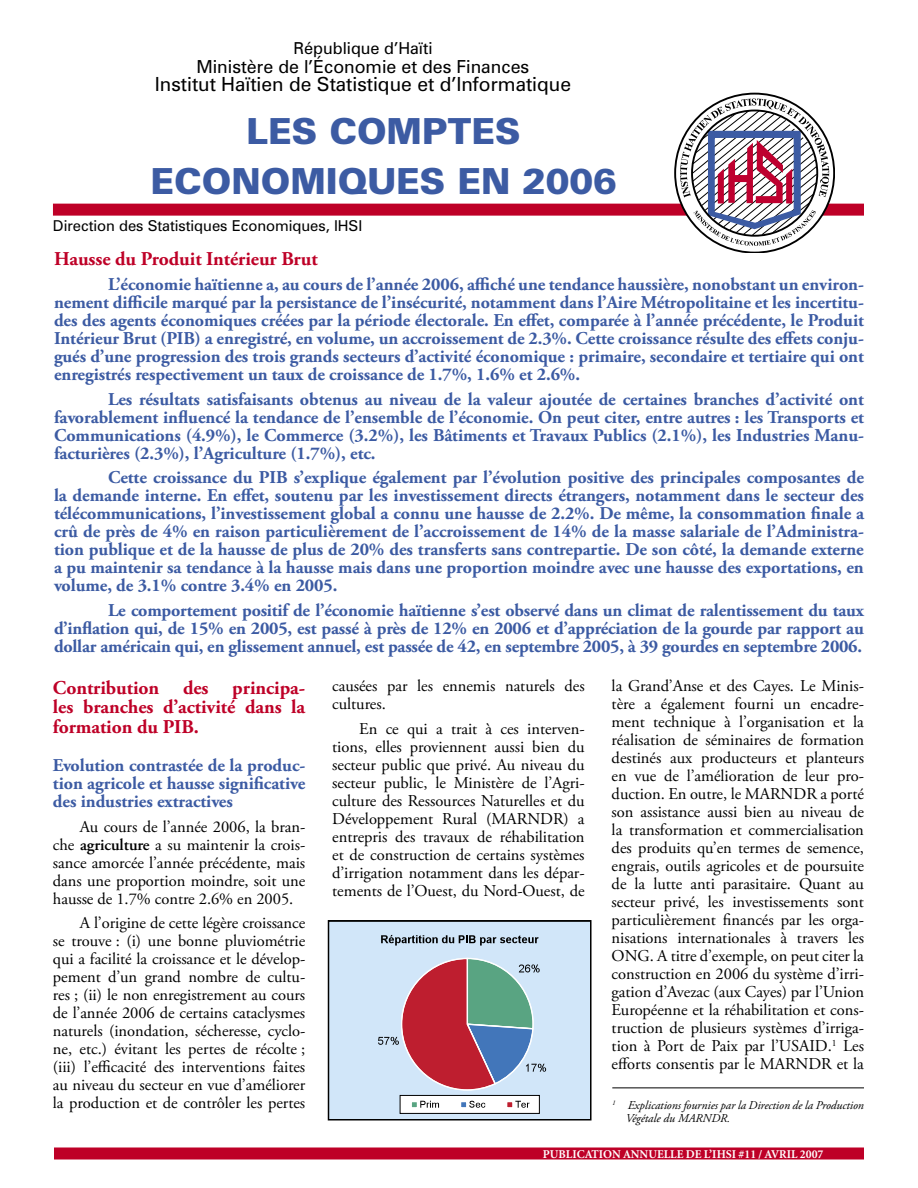
<style>
.page{position:relative;width:918px;height:1188px;background:#fff}
.page>*{position:absolute;margin:0;border:0;box-sizing:border-box;transform-origin:0 0}
.t1{font:900 36px "Zurich BT";color:#3c5ba3}
.titre_rouge{font:700 19.5px/19.5px "Adobe Garamond Pro";letter-spacing:-.005em;color:#be0027;text-align:justify}
.t2{font:19.5px "Zurich BT";color:#000}
.titre_bleu{font:700 18px/18px "Adobe Garamond Pro";letter-spacing:-.005em;color:#3c5ba3;text-align:justify}
.t3{font:18px "Zurich BT";color:#000}
.t4{font:16.5px/18px "Adobe Garamond Pro";letter-spacing:-.005em;color:#000;text-align:justify}
.t5{font:16.5px "Zurich BT";color:#000}
.Heading_1{font:15px "Zurich BT";letter-spacing:-.005em;color:#000}
.footnote_text{font:italic 12px/13.5px "Adobe Garamond Pro";letter-spacing:-.005em;color:#000}
.t6{font:700 12px "Minion";color:#fff}
.s1{font-weight:600}
</style>
<div class="page">
<div style="left:54px;top:1148px;width:810px;height:12px;background:#be0027"></div>
<div style="left:53px;top:204px;width:811px;height:12px;background:#be0027"></div>
<svg style="left:674px;top:93px;width:160px;height:160px"></svg>
<svg style="left:331px;top:923px;width:258px;height:195px;background:#bebbcb"></svg>
<div style="left:328px;top:920px;width:264px;height:201px;border:2px solid #000"></div>
<hr style="left:612px;top:1088px;width:252px;height:1px;background:#000">
<p class="t5" style="left:293px;top:38px;width:141px">République d’Haïti</p>
<p class="t3" style="left:196px;top:55px;width:335px">Ministère de l’Économie et des Finances</p>
<p class="t2" style="left:155px;top:73px;width:418px">Institut Haïtien de Statistique et d’Informatique</p>
<p class="t1" style="left:247px;top:109px;width:276px">LES COMPTES</p>
<p class="t1" style="left:151px;top:159px;width:468px">ECONOMIQUES EN 2006</p>
<p class="Heading_1" style="left:53px;top:217px;width:311px">Direction des Statistiques Economiques, IHSI</p>
<p class="titre_rouge" style="left:54px;top:250px;width:265px">Hausse du Produit Intérieur Brut</p>
<p class="titre_bleu" style="left:54px;top:275px;width:812px;text-indent:54px">L’économie haïtienne a, au cours de l’année 2006, affiché une tendance haussière, nonobstant un environ&shy;nement difficile marqué par la persistance de l’insécurité, notamment dans l’Aire Métropolitaine et les incertitu&shy;des des agents économiques créées par la période électorale. En effet, comparée à l’année précédente, le Produit Intérieur Brut (PIB) a enregistré, en volume, un accroissement de 2.3%. Cette croissance résulte des effets conju&shy;gués d’une progression des trois grands secteurs d’activité économique : primaire, secondaire et tertiaire qui ont enregistrés respectivement un taux de croissance de 1.7%, 1.6% et 2.6%.</p>
<p class="titre_bleu" style="left:54px;top:390px;width:812px;text-indent:54px">Les résultats satisfaisants obtenus au niveau de la valeur ajoutée de certaines branches d’activité ont favorablement influencé la tendance de l’ensemble de l’économie. On peut citer, entre autres : les Transports et Communications (4.9%), le Commerce (3.2%), les Bâtiments et Travaux Publics (2.1%), les Industries Manu&shy;facturières (2.3%), l’Agriculture (1.7%), etc.</p>
<p class="titre_bleu" style="left:54px;top:469px;width:812px;text-indent:54px">Cette croissance du PIB s’explique également par l’évolution positive des principales composantes de la demande interne. En effet, soutenu par les investissement directs étrangers, notamment dans le secteur des télécommunications, l’investissement global a connu une hausse de 2.2%. De même, la consommation finale a crû de près de 4% en raison particulièrement de l’accroissement de 14% de la masse salariale de l’Administra&shy;tion publique et de la hausse de plus de 20% des transferts sans contrepartie. De son côté, la demande externe a pu maintenir sa tendance à la hausse mais dans une proportion moindre avec une hausse des exportations, en volume, de 3.1% contre 3.4% en 2005.</p>
<p class="titre_bleu" style="left:54px;top:602px;width:811px;text-indent:54px">Le comportement positif de l’économie haïtienne s’est observé dans un climat de ralentissement du taux d’inflation qui, de 15% en 2005, est passé à près de 12% en 2006 et d’appréciation de la gourde par rapport au dollar américain qui, en glissement annuel, est passée de 42, en septembre 2005, à 39 gourdes en septembre 2006.</p>
<p class="titre_rouge" style="left:53px;top:678px;width:254px">Contribution des principa&shy;les branches d’activité dans la formation du PIB.</p>
<p class="titre_bleu" style="left:53px;top:757px;width:254px">Evolution contrastée de la produc&shy;tion agricole et hausse significative des industries extractives</p>
<p class="t4" style="left:53px;top:818px;width:254px;text-indent:27px">Au cours de l’année 2006, la bran&shy;che <span class="s1">agriculture</span> a su maintenir la crois&shy;sance amorcée l’année précédente, mais dans une proportion moindre, soit une hausse de 1.7% contre 2.6% en 2005.</p>
<p class="t4" style="left:53px;top:915px;width:254px;text-indent:27px">A l’origine de cette légère croissance se trouve : (i) une bonne pluviométrie qui a facilité la croissance et le dévelop&shy;pement d’un grand nombre de cultu&shy;res ; (ii) le non enregistrement au cours de l’année 2006 de certains cataclysmes naturels (inondation, sécheresse, cyclo&shy;ne, etc.) évitant les pertes de récolte ; (iii) l’efficacité des interventions faites au niveau du secteur en vue d’améliorer la production et de contrôler les pertes</p>
<p class="t4" style="left:332px;top:678px;width:254px">causées par les ennemis naturels des cultures.</p>
<p class="t4" style="left:332px;top:721px;width:254px;text-indent:27px">En ce qui a trait à ces interven&shy;tions, elles proviennent aussi bien du secteur public que privé. Au niveau du secteur public, le Ministère de l’Agri&shy;culture des Ressources Naturelles et du Développement Rural (MARNDR) a entrepris des travaux de réhabilitation et de construction de certains systèmes d’irrigation notamment dans les dépar&shy;tements de l’Ouest, du Nord-Ouest, de</p>
<p class="t4" style="left:612px;top:678px;width:254px">la Grand’Anse et des Cayes. Le Minis&shy;tère a également fourni un encadre&shy;ment technique à l’organisation et la réalisation de séminaires de formation destinés aux producteurs et planteurs en vue de l’amélioration de leur pro&shy;duction. En outre, le MARNDR a porté son assistance aussi bien au niveau de la transformation et commercialisation des produits qu’en termes de semence, engrais, outils agricoles et de poursuite de la lutte anti parasitaire. Quant au secteur privé, les investissements sont particulièrement financés par les orga&shy;nisations internationales à travers les ONG. A titre d’exemple, on peut citer la construction en 2006 du système d’irri&shy;gation d’Avezac (aux Cayes) par l’Union Européenne et la réhabilitation et cons&shy;truction de plusieurs systèmes d’irriga&shy;tion à Port de Paix par l’USAID.<sup>1</sup> Les efforts consentis par le MARNDR et la</p>
<p class="footnote_text" style="left:626px;top:1098px;width:240px;text-indent:-14px"><sup>1</sup> Explications fournies par la Direction de la Production<br>Végétale du MARNDR.</p>
<p class="t6" style="left:543px;top:1148px;width:282px">PUBLICATION ANNUELLE DE L’IHSI #11 / AVRIL 2007</p>
</div>
